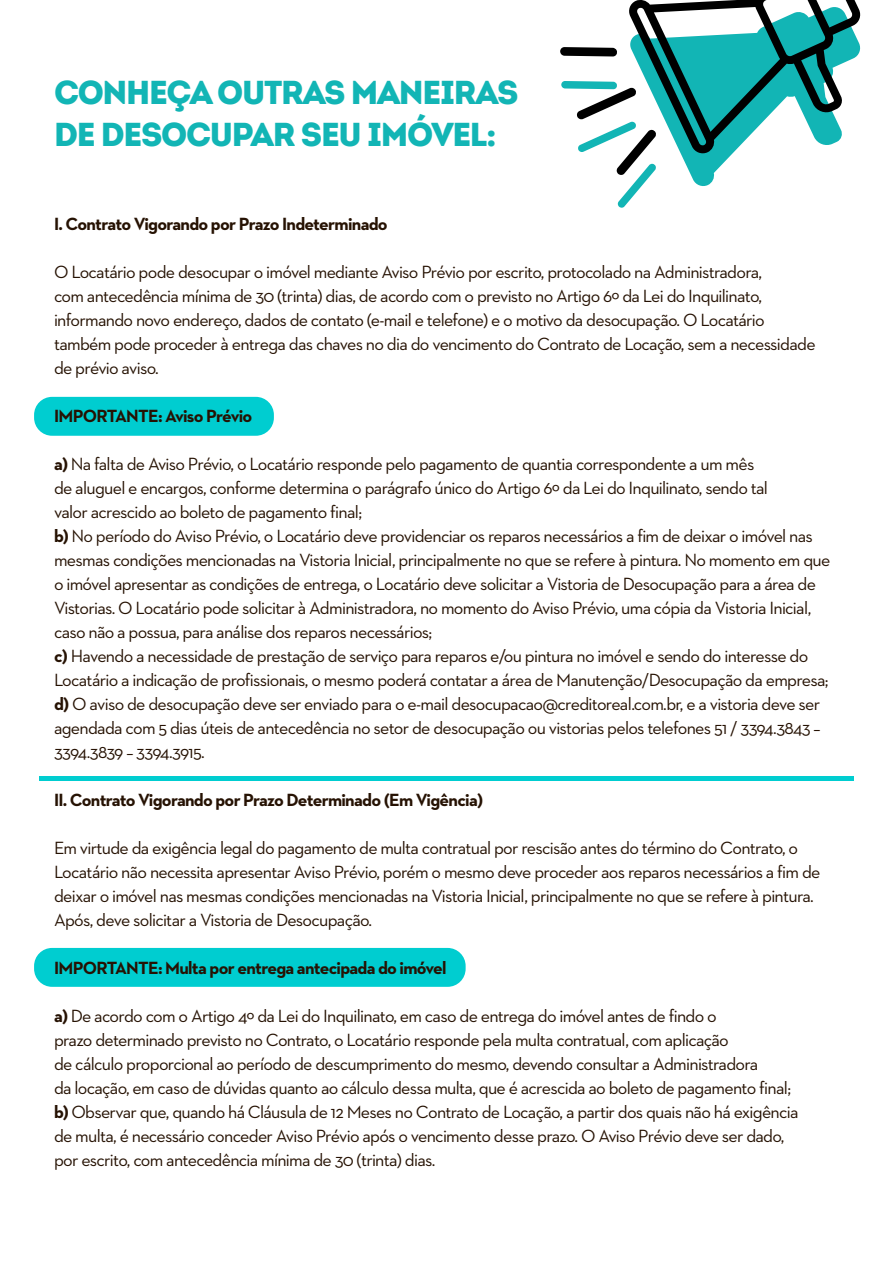
<style>
.page{position:relative;width:893px;height:1263px;background:#fff}
.page>*{position:absolute;margin:0;border:0;box-sizing:border-box;transform-origin:0 0}
.t1{font:900 33px/42px "Intro";letter-spacing:-.04em;color:#12b5b5}
.t2{font:18px/24px "Neutraface 2 Text";letter-spacing:-.04em;color:#261203}
.t3{font:700 18px "Neutraface 2 Text";letter-spacing:-.04em;color:#261203}
.s1{font-weight:700}
</style>
<div class="page">
<div style="left:34px;top:397px;width:240px;height:39px;background:#00cdd0;border-radius:18px"></div>
<div style="left:34px;top:948px;width:432px;height:39px;background:#00cdd0;border-radius:18px"></div>
<svg style="left:560px;top:0;width:301px;height:208px"></svg>
<div style="left:39px;top:776px;width:815px;height:5px;background:#00cdd0"></div>
<h1 class="t1" style="left:54px;top:71px;width:466px">CONHEÇA OUTRAS MANEIRAS<br>DE DESOCUPAR SEU IMÓVEL:</h1>
<p class="t3" style="left:54px;top:212px;width:335px">I. Contrato Vigorando por Prazo Indeterminado</p>
<p class="t2" style="left:54px;top:259px;width:763px">O Locatário pode desocupar o imóvel mediante Aviso Prévio por escrito, protocolado na Administradora,<br>com antecedência mínima de 30 (trinta) dias, de acordo com o previsto no Artigo 6º da Lei do Inquilinato, informando novo endereço, dados de contato (e-mail e telefone) e o motivo da desocupação. O Locatário também pode proceder à entrega das chaves no dia do vencimento do Contrato de Locação, sem a necessidade de prévio aviso.</p>
<p class="t3" style="left:54px;top:404px;width:200px">IMPORTANTE: Aviso Prévio</p>
<p class="t2" style="left:54px;top:451px;width:778px"><span class="s1">a)</span> Na falta de Aviso Prévio, o Locatário responde pelo pagamento de quantia correspondente a um mês<br>de aluguel e encargos, conforme determina o parágrafo único do Artigo 6º da Lei do Inquilinato, sendo tal<br>valor acrescido ao boleto de pagamento final;<br><span class="s1">b)</span> No período do Aviso Prévio, o Locatário deve providenciar os reparos necessários a fim de deixar o imóvel nas mesmas condições mencionadas na Vistoria Inicial, principalmente no que se refere à pintura. No momento em que o imóvel apresentar as condições de entrega, o Locatário deve solicitar a Vistoria de Desocupação para a área de Vistorias. O Locatário pode solicitar à Administradora, no momento do Aviso Prévio, uma cópia da Vistoria Inicial, caso não a possua, para análise dos reparos necessários;<br><span class="s1">c)</span> Havendo a necessidade de prestação de serviço para reparos e/ou pintura no imóvel e sendo do interesse do Locatário a indicação de profissionais, o mesmo poderá contatar a área de Manutenção/Desocupação da empresa; <span class="s1">d)</span> O aviso de desocupação deve ser enviado para o e-mail desocupacao@creditoreal.com.br, e a vistoria deve ser agendada com 5 dias úteis de antecedência no setor de desocupação ou vistorias pelos telefones 51 / 3394.3843 – 3394.3839 – 3394.3915.</p>
<p class="t3" style="left:54px;top:788px;width:431px">II. Contrato Vigorando por Prazo Determinado (Em Vigência)</p>
<p class="t2" style="left:54px;top:835px;width:768px">Em virtude da exigência legal do pagamento de multa contratual por rescisão antes do término do Contrato, o Locatário não necessita apresentar Aviso Prévio, porém o mesmo deve proceder aos reparos necessários a fim de deixar o imóvel nas mesmas condições mencionadas na Vistoria Inicial, principalmente no que se refere à pintura.<br>Após, deve solicitar a Vistoria de Desocupação.</p>
<p class="t3" style="left:54px;top:956px;width:394px">IMPORTANTE: Multa por entrega antecipada do imóvel</p>
<p class="t2" style="left:54px;top:1003px;width:746px"><span class="s1">a)</span> De acordo com o Artigo 4º da Lei do Inquilinato, em caso de entrega do imóvel antes de findo o<br>prazo determinado previsto no Contrato, o Locatário responde pela multa contratual, com aplicação<br>de cálculo proporcional ao período de descumprimento do mesmo, devendo consultar a Administradora<br>da locação, em caso de dúvidas quanto ao cálculo dessa multa, que é acrescida ao boleto de pagamento final; <span class="s1">b)</span> Observar que, quando há Cláusula de 12 Meses no Contrato de Locação, a partir dos quais não há exigência de multa, é necessário conceder Aviso Prévio após o vencimento desse prazo. O Aviso Prévio deve ser dado, por escrito, com antecedência mínima de 30 (trinta) dias.</p>
</div>
